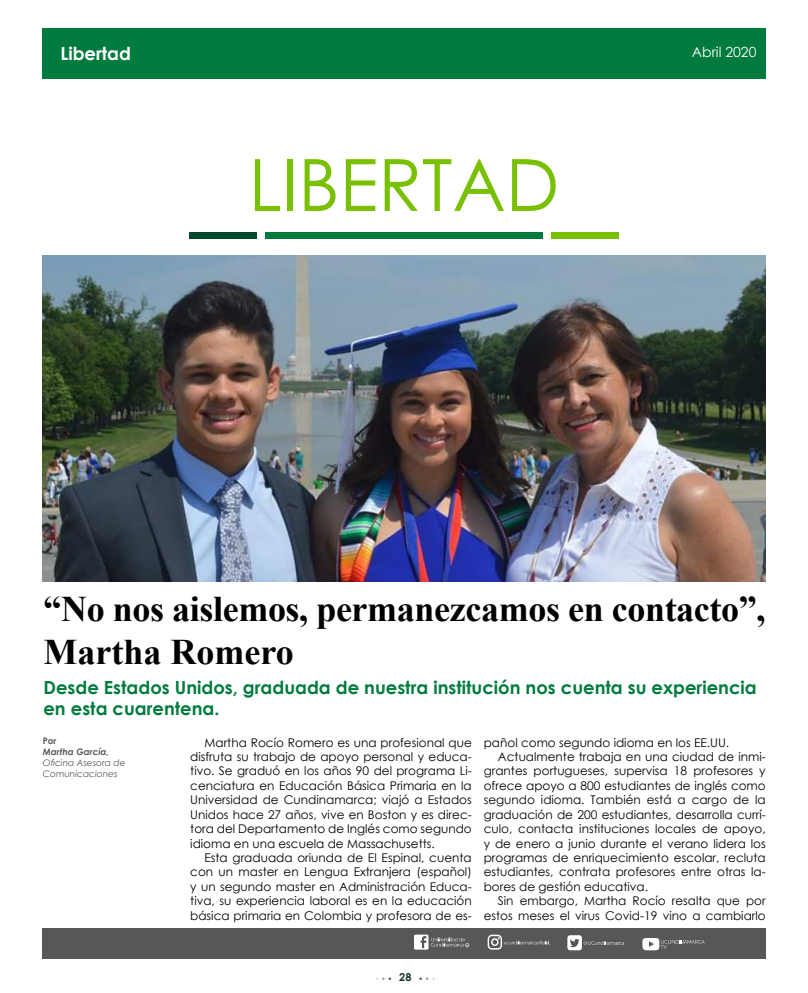
<style>
.page{position:relative;width:808px;height:993px;background:#fff}
.page>*{position:absolute;margin:0;border:0;box-sizing:border-box;transform-origin:0 0}
.t1{font:72px "Century Gothic";color:#79c000}
.t2{font:700 36px/43.2px "Times New Roman";letter-spacing:-.01em;color:#000}
.t3{font:700 18px/21.6px "Century Gothic";color:#007b3e}
.t4{font:700 18px "Century Gothic";color:#fff}
.t5{font:14px "Century Gothic";color:#fff}
.t6{font:12px/14.4px "Century Gothic";color:#000;text-align:justify}
.t7{font:700 10.9px "Century Gothic";color:#18342f}
.t8{font:italic 9px/10.8px "Century Gothic";color:#575756}
.t9{font:italic 700 9px "Century Gothic";color:#575756}
.t10{font:700 9px "Century Gothic";color:#575756}
</style>
<div class="page">
<div style="left:43px;top:28px;width:723px;height:50px;background:#007b3e"></div>
<svg style="left:419px;top:977px;width:16px;height:2px"></svg>
<svg style="left:376px;top:977px;width:15px;height:2px"></svg>
<div style="left:42px;top:928px;width:723px;height:30px;background:#575756"></div>
<svg style="left:488px;top:934px;width:62px;height:15px"></svg>
<svg style="left:567px;top:935px;width:57px;height:14px"></svg>
<svg style="left:642px;top:938px;width:62px;height:11px"></svg>
<svg style="left:414px;top:934px;width:55px;height:15px"></svg>
<div style="left:265px;top:232px;width:278px;height:6px;background:#007b3e"></div>
<div style="left:551px;top:232px;width:67px;height:6px;background:#79c000"></div>
<div style="left:189px;top:232px;width:68px;height:6px;background:#00482b"></div>
<img style="left:43px;top:255px;width:722px;height:326px">
<h3 class="t4" style="left:60px;top:40px;width:72px">Libertad</h3>
<h1 class="t1" style="left:249px;top:134px;width:312px">LIBERTAD</h1>
<p class="t5" style="left:692px;top:42px;width:66px">Abril 2020</p>
<h2 class="t2" style="left:43px;top:586px;width:723px">“No nos aislemos, permanezcamos en contacto”,<br>Martha Romero</h2>
<h3 class="t3" style="left:43px;top:675px;width:715px">Desde Estados Unidos, graduada de nuestra institución nos cuenta su experiencia en esta cuarentena.</h3>
<p class="t6" style="left:484px;top:734px;width:247px">pañol como segundo idioma en los EE.UU.</p>
<p class="t6" style="left:498px;top:749px;width:269px">Actualmente trabaja en una ciudad de inmi-</p>
<p class="t6" style="left:484px;top:763px;width:283px">grantes portugueses, supervisa 18 profesores y</p>
<p class="t6" style="left:484px;top:777px;width:283px">ofrece apoyo a 800 estudiantes de inglés como</p>
<p class="t6" style="left:484px;top:792px;width:283px">segundo idioma. También está a cargo de la</p>
<p class="t6" style="left:484px;top:806px;width:283px">graduación de 200 estudiantes, desarrolla currí-</p>
<p class="t6" style="left:484px;top:821px;width:283px">culo, contacta instituciones locales de apoyo,</p>
<p class="t6" style="left:484px;top:835px;width:283px">y de enero a junio durante el verano lidera los</p>
<p class="t6" style="left:484px;top:849px;width:283px">programas de enriquecimiento escolar, recluta</p>
<p class="t6" style="left:484px;top:864px;width:283px">estudiantes, contrata profesores entre otras la-</p>
<p class="t6" style="left:484px;top:878px;width:166px">bores de gestión educativa.</p>
<p class="t6" style="left:498px;top:893px;width:269px">Sin embargo, Martha Rocío resalta que por</p>
<p class="t6" style="left:484px;top:907px;width:283px">estos meses el virus Covid-19 vino a cambiarlo</p>
<p class="t6" style="left:190px;top:734px;width:283px;text-indent:14px">Martha Rocío Romero es una profesional que disfruta su trabajo de apoyo personal y educa&shy;tivo. Se graduó en los años 90 del programa Li&shy;cenciatura en Educación Básica Primaria en la Universidad de Cundinamarca; viajó a Estados Unidos hace 27 años, vive en Boston y es direc&shy;tora del Departamento de Inglés como segundo idioma en una escuela de Massachusetts.</p>
<p class="t6" style="left:190px;top:849px;width:283px;text-indent:14px">Esta graduada oriunda de El Espinal, cuenta con un master en Lengua Extranjera (español) y un segundo master en Administración Educa&shy;tiva, su experiencia laboral es en la educación básica primaria en Colombia y profesora de es-</p>
<p class="t10" style="left:43px;top:734px;width:15px">Por</p>
<p class="t9" style="left:43px;top:744px;width:68px">Martha García,</p>
<p class="t8" style="left:43px;top:757px;width:84px">Oficina Asesora de<br>Comunicaciones</p>
<p class="t7" style="left:399px;top:968px;width:14px">28</p>
</div>
